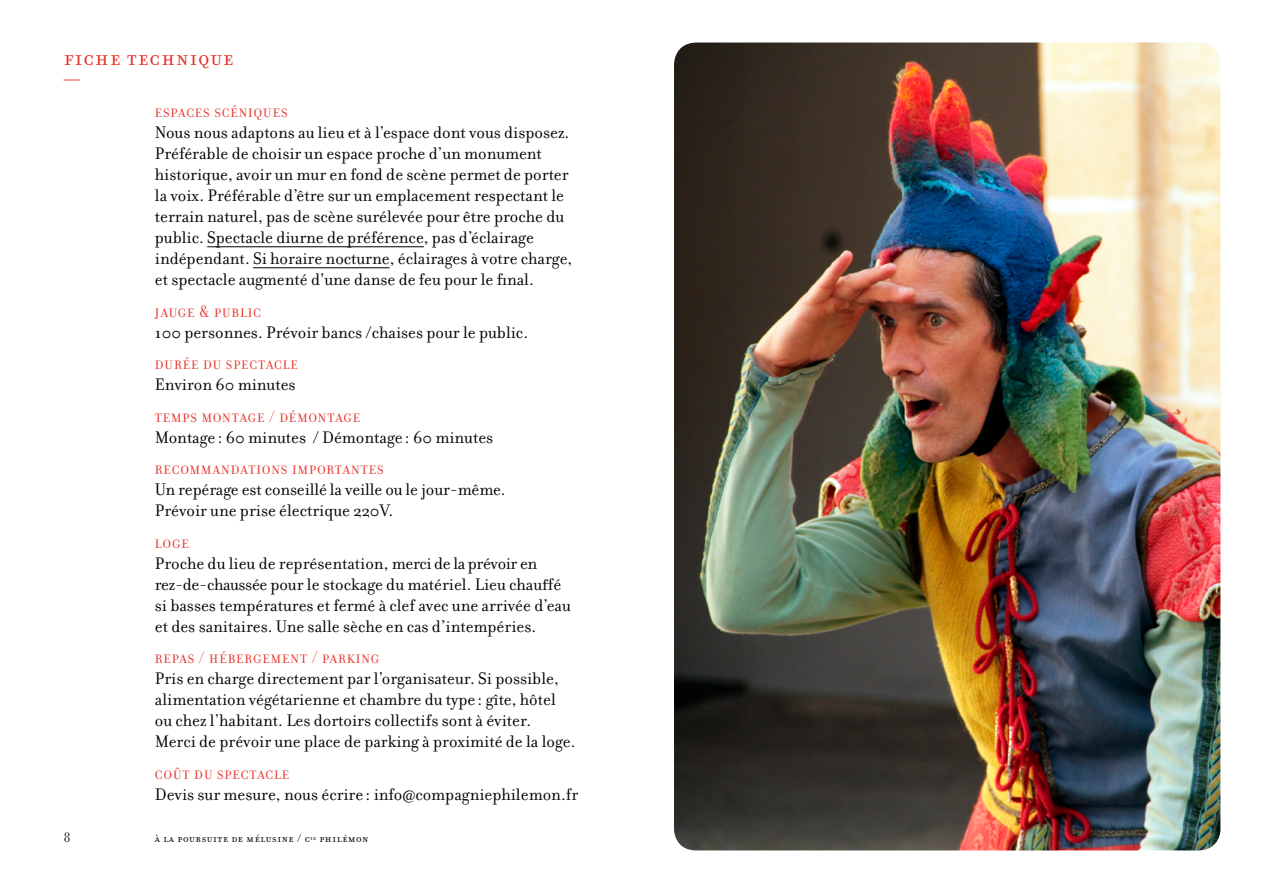
<style>
.page{position:relative;width:1263px;height:893px;background:#fff}
.page>*{position:absolute;margin:0;border:0;box-sizing:border-box;transform-origin:0 0}
.t1{font:24px "Filosofia All Small Caps OT";letter-spacing:.05em;color:#e73027}
.t2{font:24px "Filosofia OT";color:#e73027}
.t3{font:18px/21px "Filosofia OT";color:#000}
.t4{font:18px "Filosofia Grand Small Caps OT";letter-spacing:.05em;color:#e73027}
.t5{font:15px "Filosofia Grand OT";color:#000}
.t6{font:12px "Filosofia OT";letter-spacing:.05em;color:#000}
.s1{font-size:7.05px}
</style>
<div class="page">
<hr style="left:207px;top:246px;width:217px;height:1px;background:#000">
<hr style="left:253px;top:267px;width:137px;height:1px;background:#000">
<img style="left:674px;top:43px;width:546px;height:807px">
<h1 class="t1" style="left:64px;top:47px;width:171px">FICHE TECHNIQUE</h1>
<h1 class="t2" style="left:64px;top:65px;width:18px">—</h1>
<p class="t4" style="left:155px;top:102px;width:134px">espaces scéniques</p>
<p class="t3" style="left:155px;top:122px;width:419px">Nous nous adaptons au lieu et à l’espace dont vous disposez.<br>Préférable de choisir un espace proche d’un monument historique, avoir un mur en fond de scène permet de porter la voix. Préférable d’être sur un emplacement respectant le terrain naturel, pas de scène surélevée pour être proche du public. Spectacle diurne de préférence, pas d’éclairage indépendant. Si horaire nocturne, éclairages à votre charge, et spectacle augmenté d'une danse de feu pour le final.</p>
<p class="t4" style="left:155px;top:301px;width:108px">jauge &amp; public</p>
<p class="t3" style="left:155px;top:322px;width:375px">100 personnes. Prévoir bancs /chaises pour le public.</p>
<p class="t4" style="left:155px;top:354px;width:145px">durée du spectacle</p>
<p class="t3" style="left:155px;top:374px;width:142px">Environ 60 minutes</p>
<p class="t4" style="left:155px;top:406px;width:207px">temps montage / démontage</p>
<p class="t3" style="left:155px;top:427px;width:340px">Montage : 60 minutes / Démontage : 60 minutes</p>
<p class="t4" style="left:155px;top:459px;width:230px">recommandations importantes</p>
<p class="t3" style="left:155px;top:479px;width:352px">Un repérage est conseillé la veille ou le jour-même.<br>Prévoir une prise électrique 220V.</p>
<p class="t4" style="left:155px;top:532px;width:35px">loge</p>
<p class="t3" style="left:155px;top:553px;width:417px">Proche du lieu de représentation, merci de la prévoir en rez-de-chaussée pour le stockage du matériel. Lieu chauffé si basses températures et fermé à clef avec une arrivée d’eau et des sanitaires. Une salle sèche en cas d’intempéries.</p>
<p class="t4" style="left:155px;top:648px;width:226px">repas / hébergement / parking</p>
<p class="t3" style="left:155px;top:668px;width:422px">Pris en charge directement par l’organisateur. Si possible, alimentation végétarienne et chambre du type : gîte, hôtel ou chez l’habitant. Les dortoirs collectifs sont à éviter.<br>Merci de prévoir une place de parking à proximité de la loge.</p>
<p class="t4" style="left:155px;top:763px;width:136px">coût du spectacle</p>
<p class="t3" style="left:155px;top:784px;width:425px">Devis sur mesure, nous écrire : info@compagniephilemon.fr</p>
<p class="t5" style="left:64px;top:829px;width:8px">8</p>
<p class="t6" style="left:155px;top:831px;width:215px">à la poursuite de mélusine / c<span class="s1">ie</span> philémon</p>
</div>
